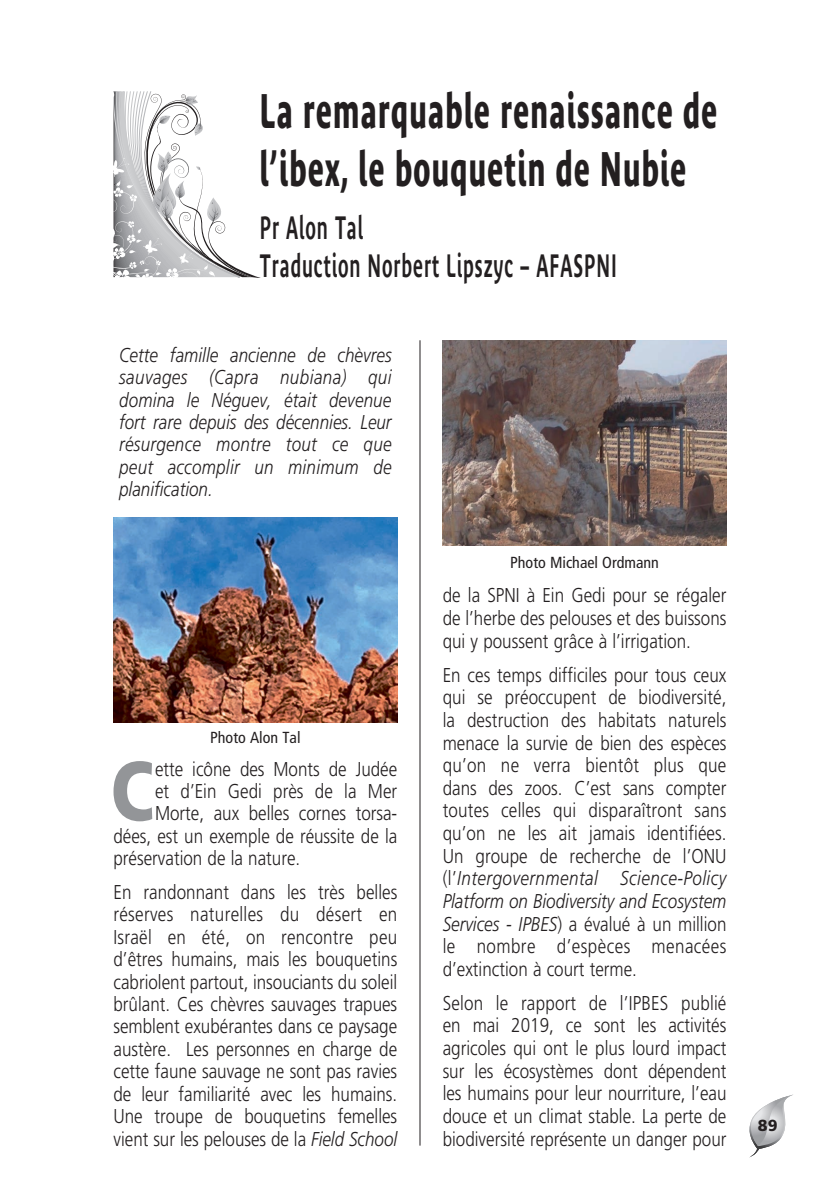
<style>
.page{position:relative;width:840px;height:1191px;background:#fff}
.page>*{position:absolute;margin:0;border:0;box-sizing:border-box;transform-origin:0 0}
.t1{font:700 82.4px "Bienvenue Beta";color:#939598;scale:.85 1}
.t2{font:700 48px/57.6px "Bienvenue Beta";letter-spacing:.05em;color:#231f20;scale:.58 1}
.t3{font:600 32px/38.4px "Bienvenue Beta";letter-spacing:.05em;color:#231f20;scale:.58 1}
.t4{font:300 20px/22.6px "Frutiger";color:#231f20;text-align:justify;scale:.85 1}
.t5{font:italic 300 20px/22.4px "Frutiger";letter-spacing:.015em;color:#231f20;text-align:justify;scale:.85 1}
.t6{font:condensed 16px "Frutiger";color:#231f20}
.t7{font:900 16px "Frutiger";color:#231f20}
.s1{font-style:italic}
</style>
<div class="page">
<svg style="left:749px;top:1094px;width:44px;height:63px"></svg>
<svg style="left:113px;top:91px;width:145px;height:186px"></svg>
<hr style="left:419px;top:340px;width:1px;height:805px;background:#231f20">
<img style="left:113px;top:517px;width:284px;height:205px">
<img style="left:442px;top:340px;width:284px;height:205px">
<h2 class="t2" style="left:260px;top:82px;width:789px">La remarquable renaissance de l’ibex, le bouquetin de Nubie</h2>
<h3 class="t3" style="left:260px;top:208px;width:616px">Pr Alon Tal<br>Traduction Norbert Lipszyc – AFASPNI</h3>
<p class="t5" style="left:119px;top:343px;width:322px">Cette famille ancienne de chèvres sauvages (Capra nubiana) qui domina le Néguev, était devenue fort rare depuis des décennies. Leur résurgence montre tout ce que peut accomplir un minimum de planification.</p>
<p class="t6" style="left:210px;top:727px;width:92px">Photo Alon Tal</p>
<h1 class="t1" style="left:111px;top:742px;width:53px">C</h1>
<p class="t4" style="left:155px;top:758px;width:286px">ette icône des Monts de Judée</p>
<p class="t4" style="left:155px;top:780px;width:286px">et d’Ein Gedi près de la Mer</p>
<p class="t4" style="left:155px;top:802px;width:286px">Morte, aux belles cornes torsa-</p>
<p class="t4" style="left:113px;top:824px;width:335px">dées, est un exemple de réussite de la</p>
<p class="t4" style="left:113px;top:847px;width:221px">préservation de la nature.</p>
<p class="t4" style="left:113px;top:880px;width:335px">En randonnant dans les très belles réserves naturelles du désert en Israël en été, on rencontre peu d’êtres humains, mais les bouquetins cabriolent partout, insouciants du soleil brûlant. Ces chèvres sauvages trapues semblent exubérantes dans ce paysage austère. Les personnes en charge de cette faune sauvage ne sont pas ravies de leur familiarité avec les humains.<br>Une troupe de bouquetins femelles vient sur les pelouses de la <span class="s1">Field School</span></p>
<p class="t6" style="left:510px;top:553px;width:150px">Photo Michael Ordmann</p>
<p class="t4" style="left:442px;top:584px;width:335px">de la SPNI à Ein Gedi pour se régaler de l’herbe des pelouses et des buissons qui y poussent grâce à l’irrigation.</p>
<p class="t4" style="left:442px;top:663px;width:335px">En ces temps difficiles pour tous ceux qui se préoccupent de biodiversité, la destruction des habitats naturels menace la survie de bien des espèces qu’on ne verra bientôt plus que dans des zoos. C’est sans compter toutes celles qui disparaîtront sans qu’on ne les ait jamais identifiées.<br>Un groupe de recherche de l’ONU (l’<span class="s1">Intergovernmental Science-Policy Platform on Biodiversity and Ecosystem Services - IPBES</span>) a évalué à un million le nombre d’espèces menacées d’extinction à court terme.</p>
<p class="t4" style="left:442px;top:991px;width:335px">Selon le rapport de l’IPBES publié en mai 2019, ce sont les activités agricoles qui ont le plus lourd impact sur les écosystèmes dont dépendent les humains pour leur nourriture, l’eau douce et un climat stable. La perte de biodiversité représente un danger pour</p>
<p class="t7" style="left:757px;top:1115px;width:21px">89</p>
</div>
